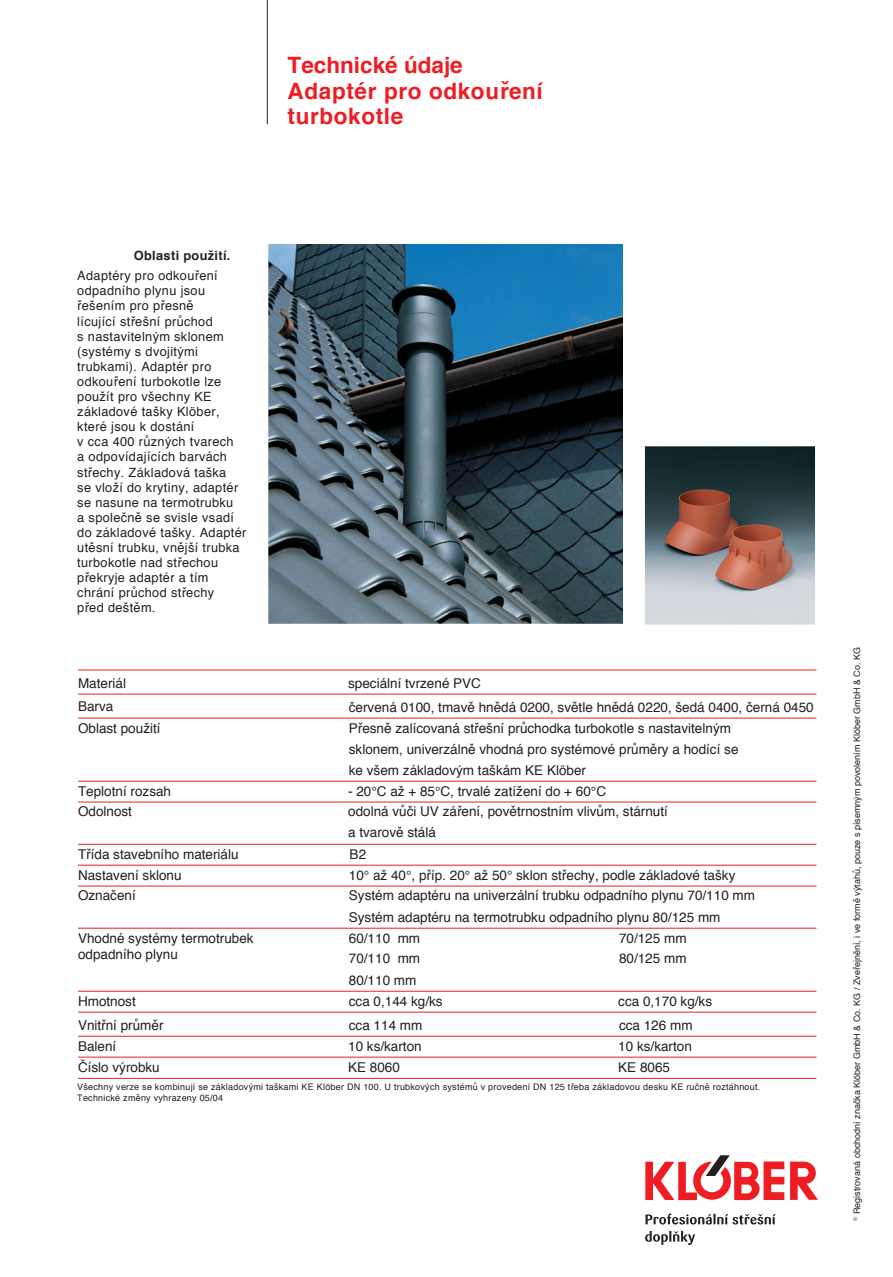
<style>
.page{position:relative;width:893px;height:1277px;background:#fff}
.page>*{position:absolute;margin:0;border:0;box-sizing:border-box;transform-origin:0 0}
.t1{font:700 22.5px/25.5px "Helvetica";letter-spacing:.03em;color:#ee1d23}
.t2{font:13.5px/20.7px "Helvetica";color:#231f20}
.t3{font:12.75px/15.1px "Helvetica";letter-spacing:.025em;color:#231f20}
.t4{font:700 12.75px "Helvetica";letter-spacing:.025em;color:#231f20}
.t5{font:9px/10.8px "Helvetica";letter-spacing:.025em;color:#231f20}
.t6{font:9px "Helvetica";color:#231f20}
</style>
<div class="page">
<svg style="left:266px;top:0;width:2px;height:125px"></svg>
<svg style="left:78px;top:669px;width:739px;height:26px"></svg>
<svg style="left:78px;top:717px;width:739px;height:2px"></svg>
<svg style="left:78px;top:780px;width:739px;height:2px"></svg>
<svg style="left:78px;top:801px;width:739px;height:1px"></svg>
<svg style="left:78px;top:843px;width:739px;height:2px"></svg>
<svg style="left:78px;top:864px;width:739px;height:2px"></svg>
<svg style="left:78px;top:885px;width:739px;height:1px"></svg>
<svg style="left:78px;top:927px;width:739px;height:2px"></svg>
<svg style="left:78px;top:990px;width:739px;height:2px"></svg>
<svg style="left:78px;top:1011px;width:739px;height:1px"></svg>
<svg style="left:78px;top:1035px;width:739px;height:2px"></svg>
<svg style="left:78px;top:1056px;width:739px;height:1px"></svg>
<svg style="left:78px;top:1077px;width:739px;height:2px"></svg>
<svg style="left:645px;top:1213px;width:130px;height:11px"></svg>
<svg style="left:645px;top:1231px;width:50px;height:14px"></svg>
<svg style="left:790px;top:1161px;width:28px;height:38px"></svg>
<svg style="left:645px;top:1155px;width:139px;height:45px"></svg>
<img style="left:645px;top:446px;width:170px;height:178px">
<img style="left:268px;top:244px;width:355px;height:380px">
<h1 class="t1" style="left:287px;top:54px;width:257px">Technické údaje<br>Adaptér pro odkouření turbokotle</h1>
<p class="t4" style="left:134px;top:246px;width:98px">Oblasti použití.</p>
<p class="t3" style="left:77px;top:269px;width:171px">Adaptéry pro odkouření odpadního plynu jsou řešením pro přesně<br>lícující střešní průchod<br>s nastavitelným sklonem (systémy s dvojitými trubkami). Adaptér pro odkouření turbokotle lze použít pro všechny KE základové tašky Klöber, které jsou k dostání<br>v cca 400 různých tvarech<br>a odpovídajících barvách střechy. Základová taška<br>se vloží do krytiny, adaptér se nasune na termotrubku<br>a společně se svisle vsadí do základové tašky. Adaptér utěsní trubku, vnější trubka turbokotle nad střechou překryje adaptér a tím chrání průchod střechy<br>před deštěm.</p>
<p class="t2" style="left:78px;top:673px;width:50px">Materiál</p>
<p class="t2" style="left:348px;top:673px;width:134px">speciální tvrzené PVC</p>
<p class="t2" style="left:78px;top:697px;width:37px">Barva</p>
<p class="t2" style="left:349px;top:698px;width:466px">červená 0100, tmavě hnědá 0200, světle hnědá 0220, šedá 0400, černá 0450</p>
<p class="t2" style="left:78px;top:718px;width:84px">Oblast použití</p>
<p class="t2" style="left:349px;top:718px;width:391px">Přesně zalícovaná střešní průchodka turbokotle s nastavitelným sklonem, univerzálně vhodná pro systémové průměry a hodící se ke všem základovým taškám KE Klöber</p>
<p class="t2" style="left:78px;top:781px;width:95px">Teplotní rozsah<br>Odolnost</p>
<p class="t2" style="left:78px;top:844px;width:162px">Třída stavebního materiálu</p>
<p class="t2" style="left:349px;top:844px;width:18px">B2</p>
<p class="t2" style="left:78px;top:865px;width:105px">Nastavení sklonu</p>
<p class="t2" style="left:349px;top:865px;width:388px">10° až 40°, příp. 20° až 50° sklon střechy, podle základové tašky</p>
<p class="t2" style="left:78px;top:886px;width:59px">Označení</p>
<p class="t2" style="left:349px;top:886px;width:408px;line-height:21.3px">Systém adaptéru na univerzální trubku odpadního plynu 70/110 mm<br>Systém adaptéru na termotrubku odpadního plynu 80/125 mm</p>
<p class="t2" style="left:78px;top:930px;width:177px;line-height:16.2px">Vhodné systémy termotrubek odpadního plynu</p>
<p class="t2" style="left:348px;top:781px;width:321px">- 20°C až + 85°C, trvalé zatížení do + 60°C<br>odolná vůči UV záření, povětrnostním vlivům, stárnutí a tvarově stálá</p>
<p class="t2" style="left:349px;top:929px;width:73px">60/110 mm</p>
<p class="t2" style="left:619px;top:929px;width:69px">70/125 mm</p>
<p class="t2" style="left:349px;top:949px;width:73px">70/110 mm</p>
<p class="t2" style="left:619px;top:949px;width:69px">80/125 mm</p>
<p class="t2" style="left:349px;top:970px;width:69px">80/110 mm</p>
<p class="t2" style="left:349px;top:991px;width:95px">cca 0,144 kg/ks</p>
<p class="t2" style="left:618px;top:991px;width:95px">cca 0,170 kg/ks</p>
<p class="t2" style="left:349px;top:1015px;width:75px">cca 114 mm</p>
<p class="t2" style="left:619px;top:1015px;width:75px">cca 126 mm</p>
<p class="t2" style="left:78px;top:989px;width:87px;line-height:24.2px">Hmotnost<br>Vnitřní průměr</p>
<p class="t2" style="left:78px;top:1036px;width:40px">Balení</p>
<p class="t2" style="left:348px;top:1036px;width:75px">10 ks/karton</p>
<p class="t2" style="left:618px;top:1036px;width:75px">10 ks/karton</p>
<p class="t2" style="left:78px;top:1057px;width:83px">Číslo výrobku</p>
<p class="t2" style="left:348px;top:1057px;width:53px">KE 8060</p>
<p class="t2" style="left:618px;top:1057px;width:53px">KE 8065</p>
<p class="t5" style="left:77px;top:1082px;width:684px">Všechny verze se kombinují se základovými taškami KE Klöber DN 100. U trubkových systémů v provedení DN 125 třeba základovou desku KE ručně roztáhnout.<br>Technické změny vyhrazeny 05/04</p>
<p class="t6" style="left:850px;top:1220px;width:575px;rotate:-90deg"><sup>®</sup> Registrovaná obchodní značka Klöber GmbH &amp; Co. KG / Zveřejnění, i ve formě výtahů, pouze s písemným povolením Klöber GmbH &amp; Co. KG</p>
</div>
